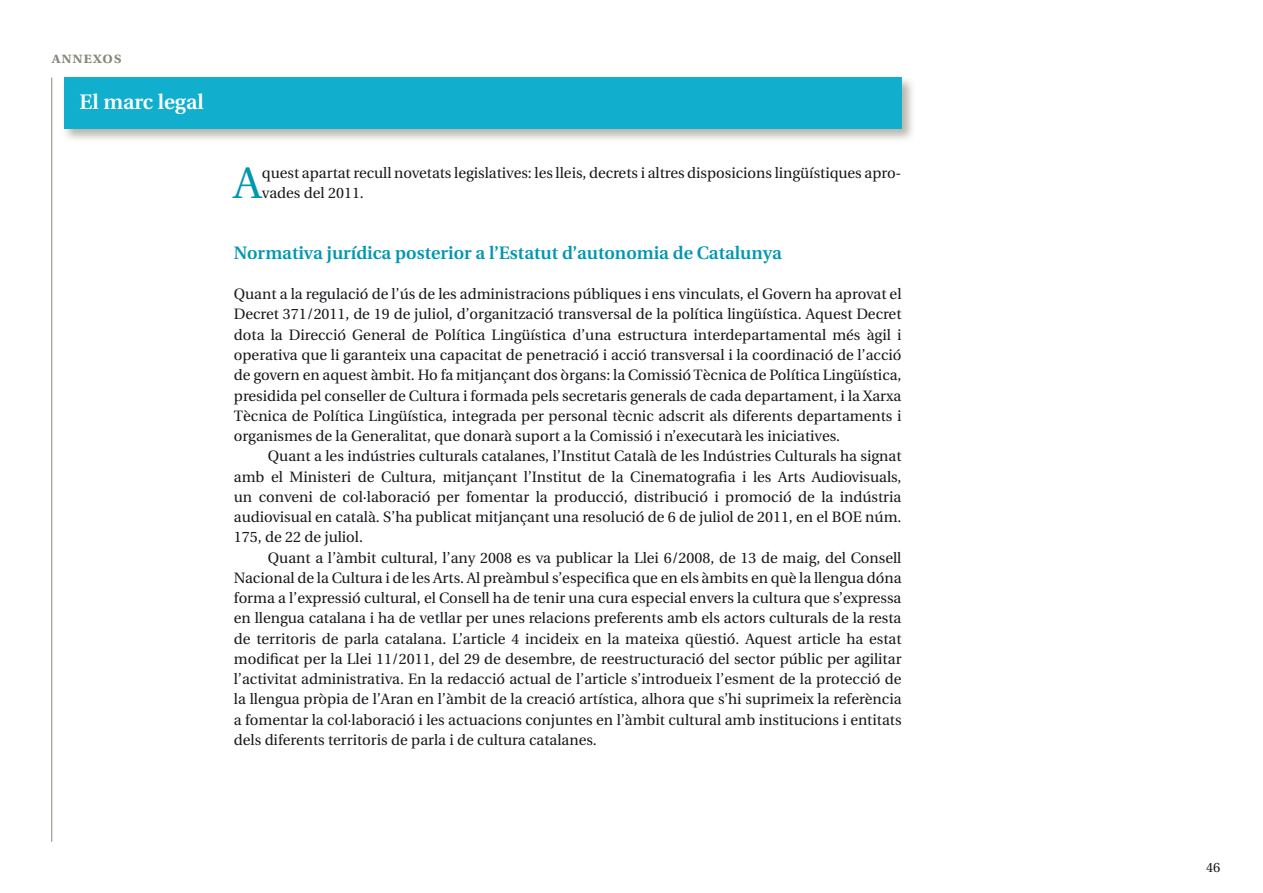
<style>
.page{position:relative;width:1263px;height:893px;background:#fff}
.page>*{position:absolute;margin:0;border:0;box-sizing:border-box;transform-origin:0 0}
.t1{font:44.25px "Utopia";color:#0097b0}
.t2{font:600 21px "Utopia";color:#fff}
.t3{font:600 18px "Utopia";color:#0097b0}
.t4{font:16.5px "Utopia Semibold SC";letter-spacing:.05em;color:#878677}
.t5{font:15px/20.2px "Utopia";color:#1a171c;text-align:justify}
.t6{font:13.5px "Utopia";color:#1a171c}
</style>
<div class="page">
<div style="left:62px;top:75px;width:854px;height:68px;background:#878677;opacity:.6"></div>
<div style="left:64px;top:78px;width:837px;height:51px;background:#11afcd"></div>
<hr style="left:51px;top:78px;width:1px;height:764px;background:#878677">
<p class="t4" style="left:52px;top:48px;width:71px">annexos</p>
<h2 class="t2" style="left:79px;top:90px;width:126px">El marc legal</h2>
<h1 class="t1" style="left:234px;top:159px;width:30px">A</h1>
<p class="t5" style="left:262px;top:163px;width:641px">quest apartat recull novetats legislatives: les lleis, decrets i altres disposicions lingüístiques apro&shy;vades del 2011.</p>
<p class="t3" style="left:234px;top:242px;width:550px">Normativa jurídica posterior a l’Estatut d’autonomia de Catalunya</p>
<p class="t5" style="left:234px;top:284px;width:669px">Quant a la regulació de l’ús de les administracions públiques i ens vinculats, el Govern ha aprovat el Decret 371/2011, de 19 de juliol, d’organització transversal de la política lingüística. Aquest Decret dota la Direcció General de Política Lingüística d’una estructura interdepartamental més àgil i operativa que li garanteix una capacitat de penetració i acció transversal i la coordinació de l’acció de govern en aquest àmbit. Ho fa mitjançant dos òrgans: la Comissió Tècnica de Política Lingüística, presidida pel conseller de Cultura i formada pels secretaris generals de cada departament, i la Xarxa Tècnica de Política Lingüística, integrada per personal tècnic adscrit als diferents departaments i organismes de la Generalitat, que donarà suport a la Comissió i n’executarà les iniciatives.</p>
<p class="t5" style="left:234px;top:446px;width:669px;text-indent:34px">Quant a les indústries culturals catalanes, l’Institut Català de les Indústries Culturals ha signat amb el Ministeri de Cultura, mitjançant l’Institut de la Cinematografia i les Arts Audiovisuals, un conveni de col·laboració per fomentar la producció, distribució i promoció de la indústria audiovisual en català. S’ha publicat mitjançant una resolució de 6 de juliol de 2011, en el BOE núm.<br>175, de 22 de juliol.</p>
<p class="t5" style="left:234px;top:548px;width:669px;text-indent:34px">Quant a l’àmbit cultural, l’any 2008 es va publicar la Llei 6/2008, de 13 de maig, del Consell Nacional de la Cultura i de les Arts. Al preàmbul s’especifica que en els àmbits en què la llengua dóna forma a l’expressió cultural, el Consell ha de tenir una cura especial envers la cultura que s’expressa en llengua catalana i ha de vetllar per unes relacions preferents amb els actors culturals de la resta de territoris de parla catalana. L’article 4 incideix en la mateixa qüestió. Aquest article ha estat modificat per la Llei 11/2011, del 29 de desembre, de reestructuració del sector públic per agilitar l’activitat administrativa. En la redacció actual de l’article s’introdueix l’esment de la protecció de la llengua pròpia de l’Aran en l’àmbit de la creació artística, alhora que s’hi suprimeix la referència a fomentar la col·laboració i les actuacions conjuntes en l’àmbit cultural amb institucions i entitats dels diferents territoris de parla i de cultura catalanes.</p>
<p class="t6" style="left:1206px;top:860px;width:16px">46</p>
</div>
